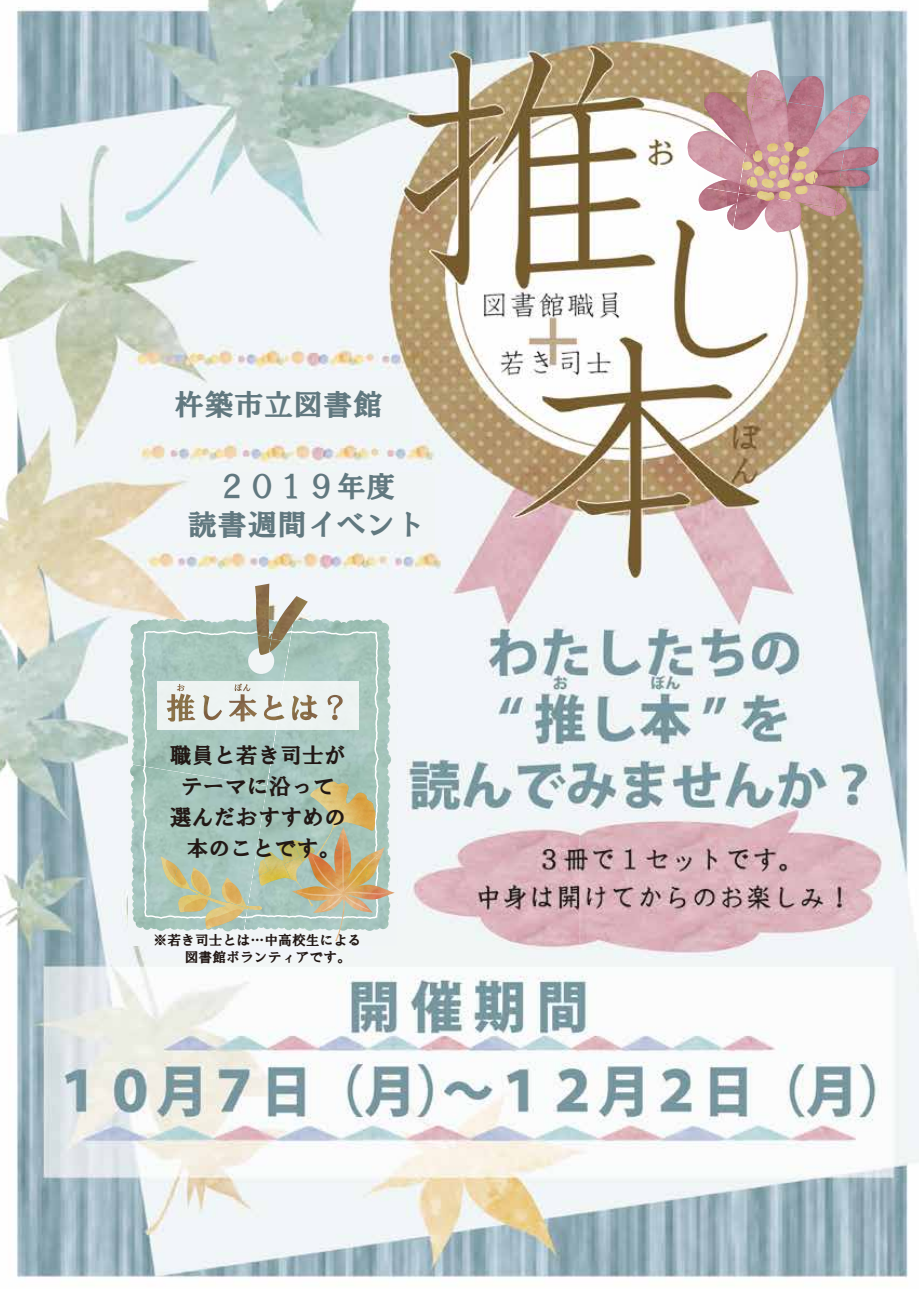
<style>
.page{position:relative;width:919px;height:1289px;background:#fff}
.page>*{position:absolute;margin:0;border:0;box-sizing:border-box;transform-origin:0 0}
.t1{font:29.7px/38.4px "HGS Soei Presence EB";color:#61787f;text-align:center}
.t2{font:22.05px/30.9px "HGS Soei Presence EB";color:#221815;text-align:center}
.t3{font:13.8px/17.1px "HGS Soei Presence EB";color:#221815;text-align:center}
</style>
<div class="page">
<img style="left:0;top:0;width:918px;height:1278px">
<svg style="left:685px;top:69px;width:193px;height:166px;background:#c19fa1"></svg>
<div style="left:181px;top:386px;width:231px;height:51px;background:#f1f5f6"></div>
<div style="left:192px;top:472px;width:243px;height:73px;background:#f1f5f6"></div>
<div style="left:128px;top:620px;width:268px;height:325px;background:#f1f5f6"></div>
<svg style="left:130px;top:618px;width:261px;height:310px;fill:#a8c8bf"></svg>
<svg style="left:141px;top:629px;width:238px;height:326px;background:#b1ccc5"></svg>
<svg style="left:255px;top:583px;width:53px;height:76px"></svg>
<svg style="left:160px;top:781px;width:235px;height:161px;background:#bbc5ae"></svg>
<div style="left:157px;top:681px;width:202px;height:48px;background:#edf3f2"></div>
<svg style="left:167px;top:683px;width:175px;height:38px"></svg>
<h1 class="t1" style="left:175px;top:385px;width:210px">杵築市立図書館</h1>
<h1 class="t1" style="left:188px;top:467px;width:239px">２０１９年度<br>読書週間イベント</h1>
<p class="t2" style="left:170px;top:740px;width:178px">職員と若き司士がテーマに沿って選んだおすすめの本のことです。</p>
<p class="t3" style="left:153px;top:931px;width:209px">※若き司士とは…中高校生による　図書館ボランティアです。</p>
</div>
